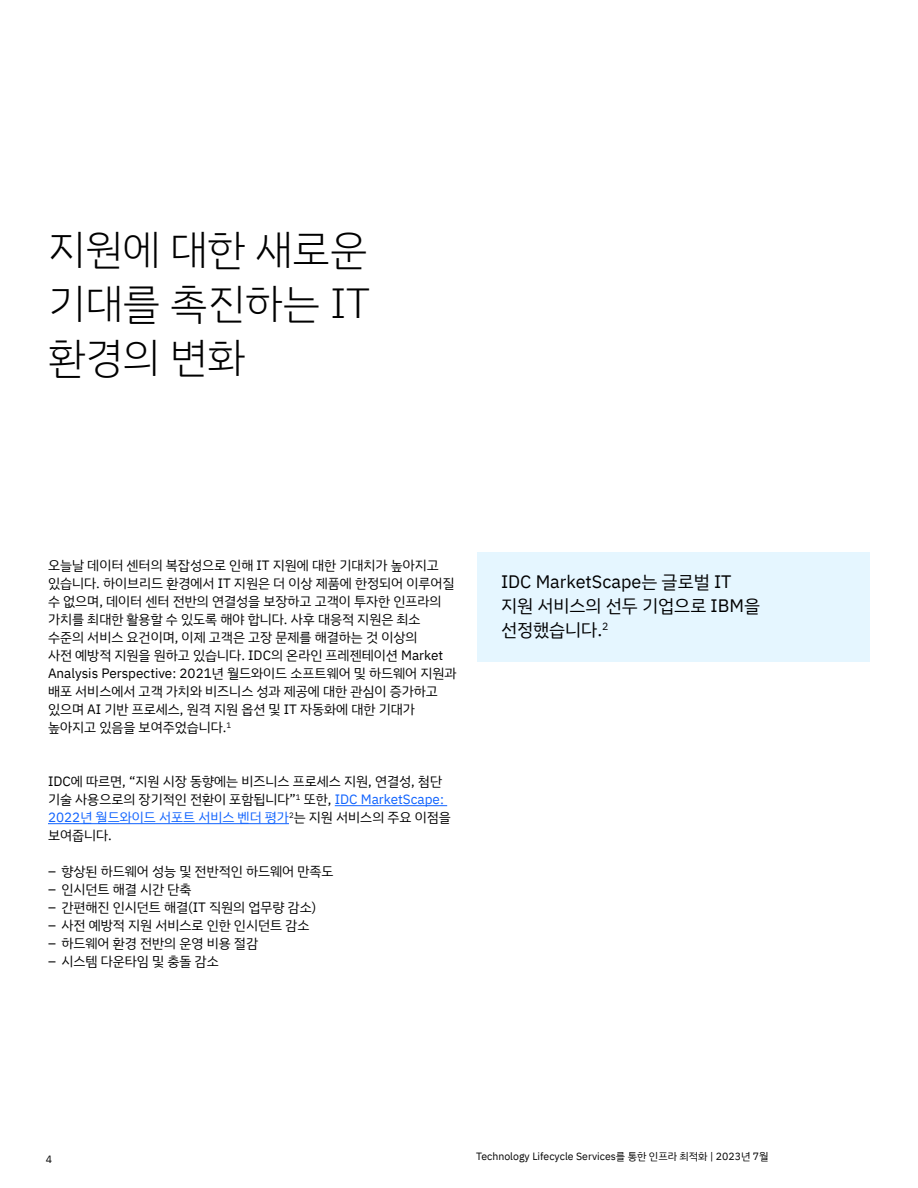
<style>
.page{position:relative;width:918px;height:1188px;background:#fff}
.page>*{position:absolute;margin:0;border:0;box-sizing:border-box;transform-origin:0 0}
.Title_28_36{font:300 42px/54px "IBM Plex Sans KR";color:#000;text-align:justify}
.Callout_bkgd{font:18px/24px "IBM Plex Sans KR";color:#000}
.Title_28_36-2{font:13.5px/18px "IBM Plex Sans KR";color:#000}
.Body_text{font:13.5px/18px "IBM Plex Sans KR";color:#000}
.List_bulleted_1{font:13.5px "IBM Plex Sans KR";color:#000}
.t1{font:10.5px "IBM Plex Sans KR";color:#000}
.s1{color:#0f62fe}
</style>
<div class="page">
<hr style="left:335px;top:805px;width:112px;height:1px;background:#0f62fe">
<hr style="left:48px;top:823px;width:241px;height:1px;background:#0f62fe">
<div style="left:477px;top:552px;width:393px;height:110px;background:#e5f6ff"></div>
<h1 class="Title_28_36" style="left:48px;top:223px;width:324px">지원에 대한 새로운 기대를 촉진하는 IT 환경의 변화</h1>
<h1 class="Title_28_36-2" style="left:48px;top:556px;width:410px">오늘날 데이터 센터의 복잡성으로 인해 IT 지원에 대한 기대치가 높아지고 있습니다. 하이브리드 환경에서 IT 지원은 더 이상 제품에 한정되어 이루어질 수 없으며, 데이터 센터 전반의 연결성을 보장하고 고객이 투자한 인프라의 가치를 최대한 활용할 수 있도록 해야 합니다. 사후 대응적 지원은 최소 수준의 서비스 요건이며, 이제 고객은 고장 문제를 해결하는 것 이상의<br>사전 예방적 지원을 원하고 있습니다. IDC의 온라인 프레젠테이션 Market Analysis Perspective: 2021년 월드와이드 소프트웨어 및 하드웨어 지원과 배포 서비스에서 고객 가치와 비즈니스 성과 제공에 대한 관심이 증가하고 있으며 AI 기반 프로세스, 원격 지원 옵션 및 IT 자동화에 대한 기대가 높아지고 있음을 보여주었습니다.<sup>1</sup></h1>
<p class="Body_text" style="left:48px;top:772px;width:404px">IDC에 따르면, “지원 시장 동향에는 비즈니스 프로세스 지원, 연결성, 첨단 기술 사용으로의 장기적인 전환이 포함됩니다”<sup>1</sup> 또한, <span class="s1">IDC MarketScape:<br>2022년 월드와이드 서포트 서비스 벤더 평가</span><sup>2</sup>는 지원 서비스의 주요 이점을 보여줍니다.</p>
<p class="List_bulleted_1" style="left:48px;top:863px;width:287px">– 향상된 하드웨어 성능 및 전반적인 하드웨어 만족도</p>
<p class="List_bulleted_1" style="left:48px;top:881px;width:145px">– 인시던트 해결 시간 단축</p>
<p class="List_bulleted_1" style="left:48px;top:899px;width:270px">– 간편해진 인시던트 해결(IT 직원의 업무량 감소)</p>
<p class="List_bulleted_1" style="left:48px;top:917px;width:263px">– 사전 예방적 지원 서비스로 인한 인시던트 감소</p>
<p class="List_bulleted_1" style="left:48px;top:935px;width:212px">– 하드웨어 환경 전반의 운영 비용 절감</p>
<p class="List_bulleted_1" style="left:48px;top:953px;width:172px">– 시스템 다운타임 및 충돌 감소</p>
<p class="Callout_bkgd" style="left:501px;top:570px;width:261px">IDC MarketScape는 글로벌 IT 지원 서비스의 선두 기업으로 IBM을 선정했습니다.<sup>2</sup></p>
<p class="t1" style="left:46px;top:1153px;width:8px">4</p>
<p class="t1" style="left:476px;top:1151px;width:294px">Technology Lifecycle Services를 통한 인프라 최적화 | 2023년 7월</p>
</div>
